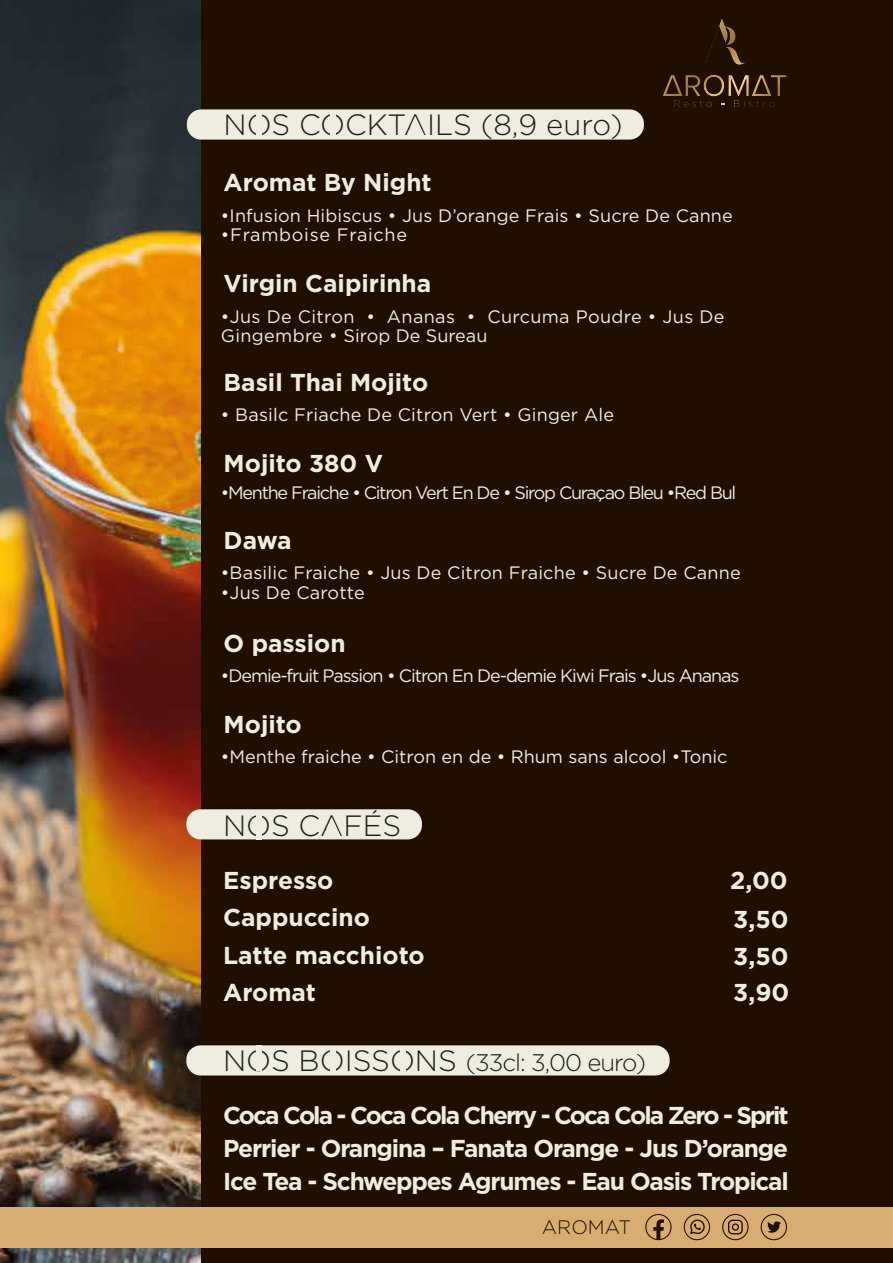
<style>
.page{position:relative;width:893px;height:1263px;background:#fff}
.page>*{position:absolute;margin:0;border:0;box-sizing:border-box;transform-origin:0 0}
.t1{font:300 29.4px "Gotham";color:#1d1d1b}
.t2{font:700 24.45px/37.5px "Gotham";color:#eeede0;text-align:justify}
.t3{font:300 24px "Gotham";letter-spacing:-.04em;color:#1d1d1b}
.t4{font:300 19.5px "Gotham";color:#200f00}
.t5{font:18px/19.5px "Gotham";letter-spacing:.01em;color:#eeede0}
.t6{font:18px "Gotham";letter-spacing:-.06em;color:#eeede0}
.t7{font:18px "Gotham";letter-spacing:-.07em;color:#eeede0}
.t8{font:18px "Gotham";letter-spacing:.04em;color:#eeede0}
.s1{font-size:29.4px}
</style>
<div class="page">
<div style="left:113px;top:0;width:780px;height:1263px;background:#200f00"></div>
<img style="left:0;top:0;width:200px;height:1263px">
<div style="left:0;top:1207px;width:893px;height:40px;background:#d8ad71"></div>
<svg style="left:645px;top:1214px;width:27px;height:26px"></svg>
<svg style="left:761px;top:1214px;width:26px;height:26px"></svg>
<svg style="left:684px;top:1214px;width:26px;height:26px"></svg>
<svg style="left:722px;top:1214px;width:27px;height:26px"></svg>
<svg style="left:663px;top:75px;width:124px;height:32px"></svg>
<svg style="left:705px;top:19px;width:42px;height:46px"></svg>
<div style="left:186px;top:1045px;width:484px;height:30px;background:#eeede0;border-radius:14px"></div>
<div style="left:186px;top:809px;width:236px;height:30px;background:#eeede0;border-radius:14px"></div>
<div style="left:187px;top:109px;width:457px;height:31px;background:#eeede0;border-radius:14px"></div>
<h1 class="t1" style="left:224px;top:109px;width:401px">NOS COCKTAILS (8,9 euro)</h1>
<h2 class="t2" style="left:224px;top:165px;width:210px">Aromat By Night</h2>
<p class="t5" style="left:221px;top:206px;width:513px">•Infusion Hibiscus • Jus D’orange Frais • Sucre De Canne</p>
<p class="t8" style="left:221px;top:225px;width:188px">•Framboise Fraiche</p>
<h2 class="t2" style="left:224px;top:266px;width:209px">Virgin Caipirinha</h2>
<p class="t5" style="left:221px;top:307px;width:505px">•Jus De Citron • Ananas • Curcuma Poudre • Jus De<br>Gingembre • Sirop De Sureau</p>
<h2 class="t2" style="left:224px;top:364px;width:206px">Basil Thai Mojito</h2>
<p class="t5" style="left:221px;top:405px;width:395px">• Basilc Friache De Citron Vert • Ginger Ale</p>
<h2 class="t2" style="left:224px;top:445px;width:161px">Mojito 380 V</h2>
<p class="t7" style="left:221px;top:483px;width:517px">•Menthe Fraiche • Citron Vert En De • Sirop Curaçao Bleu •Red Bul</p>
<h2 class="t2" style="left:224px;top:522px;width:70px">Dawa</h2>
<p class="t5" style="left:221px;top:563px;width:521px">•Basilic Fraiche • Jus De Citron Fraiche • Sucre De Canne</p>
<p class="t5" style="left:221px;top:583px;width:145px">•Jus De Carotte</p>
<h2 class="t2" style="left:224px;top:625px;width:124px">O passion</h2>
<p class="t6" style="left:221px;top:666px;width:520px">•Demie-fruit Passion • Citron En De-demie Kiwi Frais •Jus Ananas</p>
<h2 class="t2" style="left:224px;top:706px;width:80px">Mojito</h2>
<p class="t5" style="left:221px;top:747px;width:508px">•Menthe fraiche • Citron en de • Rhum sans alcool •Tonic</p>
<h1 class="t1" style="left:223px;top:810px;width:180px">NOS CAFÉS</h1>
<h2 class="t2" style="left:223px;top:862px;width:203px;text-align:left">Espresso<br>Cappuccino<br>Latte macchioto<br>Aromat</h2>
<h3 class="t3" style="left:223px;top:1050px;width:425px"><span class="s1">NOS BOISSONS</span> (33cl: 3,00 euro)</h3>
<h2 class="t2" style="left:730px;top:862px;width:61px">2,00<br>3,50<br>3,50<br>3,90</h2>
<h2 class="t2" style="left:223px;top:1099px;width:567px;line-height:33px">Coca Cola - Coca Cola Cherry - Coca Cola Zero - Sprit Perrier - Orangina – Fanata Orange - Jus D’orange Ice Tea - Schweppes Agrumes - Eau Oasis Tropical</h2>
<p class="t4" style="left:542px;top:1217px;width:91px">AROMAT</p>
</div>
